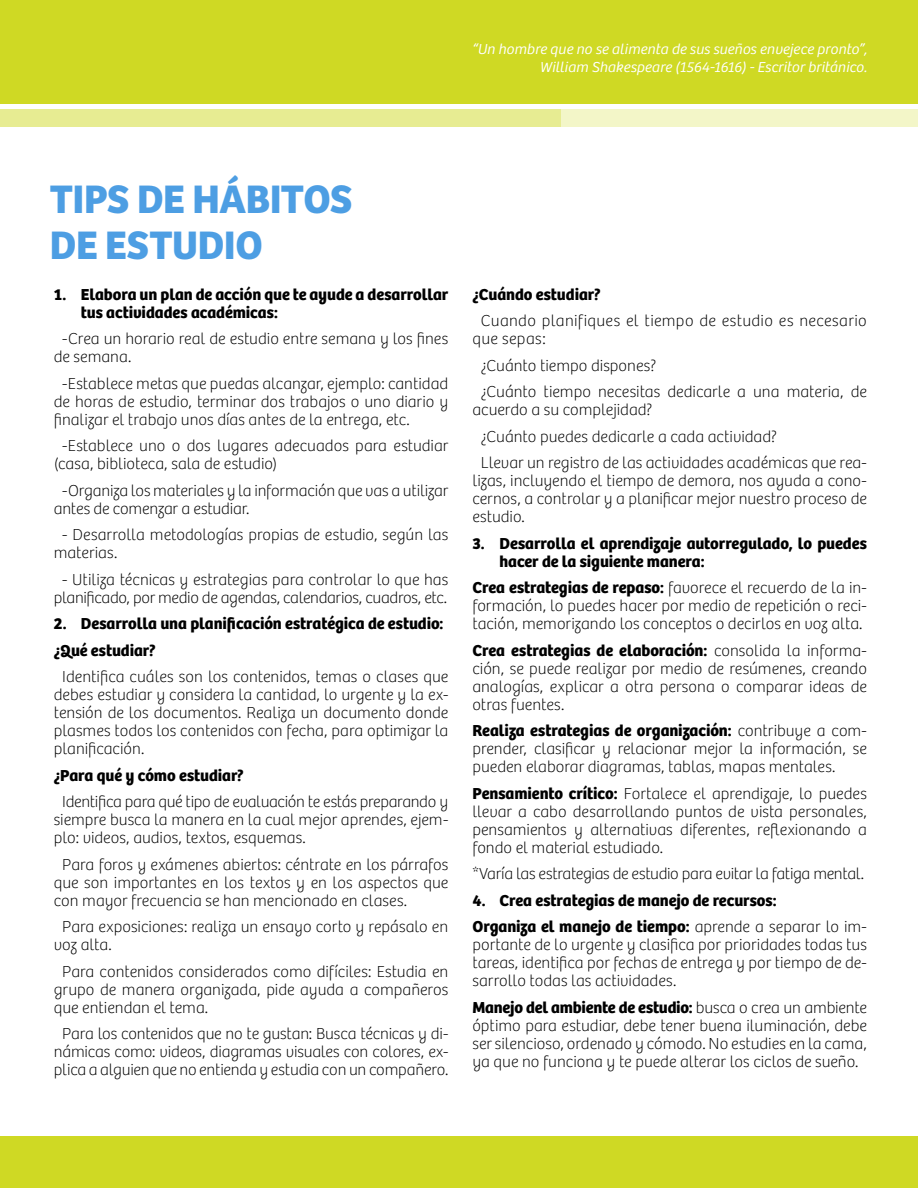
<style>
.page{position:relative;width:918px;height:1188px;background:#fff}
.page>*{position:absolute;margin:0;border:0;box-sizing:border-box;transform-origin:0 0}
.t1{font:700 41.25px/46.2px "Bree";letter-spacing:-.01em;color:#4d9ee3}
.t2{font:100 16.5px/18px "Bree";color:#000;text-align:justify}
.t3{font:700 16.5px/18px "Bree";letter-spacing:-.005em;color:#000}
.t4{font:100 16.5px/18px "Bree";letter-spacing:.02em;color:#000}
.t5{font:100 16.5px "Bree";letter-spacing:-.02em;color:#000}
.t6{font:italic 300 15px/18px "Bree";letter-spacing:.005em;color:#fff;text-align:right}
.s1{font-weight:700}
.s2{font-weight:100}
</style>
<div class="page">
<div style="left:0;top:0;width:918px;height:104px;background:#cfd924"></div>
<div style="left:0;top:1137px;width:918px;height:51px;background:#cfd924"></div>
<div style="left:0;top:109px;width:918px;height:18px;background:#e7ec92"></div>
<div style="left:562px;top:109px;width:356px;height:18px;background:#f3f6c8"></div>
<p class="t6" style="left:472px;top:41px;width:397px">“Un hombre que no se alimenta de sus sueños envejece pronto”,<br>William Shakespeare (1564-1616) - Escritor británico.</p>
<h1 class="t1" style="left:50px;top:176px;width:304px">TIPS DE HÁBITOS<br>DE ESTUDIO</h1>
<p class="t3" style="left:81px;top:285px;width:369px;text-indent:-27px">1. Elabora un plan de acción que te ayude a desarrollar tus actividades académicas:</p>
<p class="t2" style="left:54px;top:330px;width:396px;text-indent:8px">-Crea un horario real de estudio entre semana y los fines de semana.</p>
<p class="t2" style="left:54px;top:375px;width:396px;text-indent:8px">-Establece metas que puedas alcanzar, ejemplo: cantidad de horas de estudio, terminar dos trabajos o uno diario y finalizar el trabajo unos días antes de la entrega, etc.</p>
<p class="t2" style="left:54px;top:437px;width:396px;text-indent:8px">-Establece uno o dos lugares adecuados para estudiar (casa, biblioteca, sala de estudio)</p>
<p class="t2" style="left:54px;top:482px;width:396px;text-indent:8px">-Organiza los materiales y la información que vas a utilizar antes de comenzar a estudiar.</p>
<p class="t2" style="left:54px;top:526px;width:396px;text-indent:8px">- Desarrolla metodologías propias de estudio, según las materias.</p>
<p class="t2" style="left:54px;top:571px;width:396px;text-align:center">- Utiliza técnicas y estrategias para controlar lo que has planificado, por medio de agendas, calendarios, cuadros, etc.</p>
<p class="t3" style="left:54px;top:611px;width:391px;line-height:26.5px">2. Desarrolla una planificación estratégica de estudio: ¿Qué estudiar?</p>
<p class="t2" style="left:54px;top:668px;width:396px;text-indent:8px">Identifica cuáles son los contenidos, temas o clases que debes estudiar y considera la cantidad, lo urgente y la ex&shy;tensión de los documentos. Realiza un documento donde plasmes todos los contenidos con fecha, para optimizar la planificación.</p>
<p class="t3" style="left:54px;top:766px;width:192px">¿Para qué y cómo estudiar?</p>
<p class="t2" style="left:54px;top:793px;width:396px;text-indent:8px">Identifica para qué tipo de evaluación te estás preparando y siempre busca la manera en la cual mejor aprendes, ejem&shy;plo: videos, audios, textos, esquemas.</p>
<p class="t2" style="left:54px;top:856px;width:396px;text-indent:8px">Para foros y exámenes abiertos: céntrate en los párrafos que son importantes en los textos y en los aspectos que con mayor frecuencia se han mencionado en clases.</p>
<p class="t2" style="left:54px;top:918px;width:396px;text-indent:8px">Para exposiciones: realiza un ensayo corto y repásalo en voz alta.</p>
<p class="t2" style="left:54px;top:963px;width:396px;text-indent:8px">Para contenidos considerados como difíciles: Estudia en grupo de manera organizada, pide ayuda a compañeros que entiendan el tema.</p>
<p class="t2" style="left:54px;top:1025px;width:396px;text-align:center">Para los contenidos que no te gustan: Busca técnicas y di&shy;námicas como: videos, diagramas visuales con colores, ex&shy;plica a alguien que no entienda y estudia con un compañero.</p>
<p class="t3" style="left:472px;top:285px;width:130px">¿Cuándo estudiar?</p>
<p class="t4" style="left:472px;top:312px;width:396px;text-indent:8px">Cuando planifiques el tiempo de estudio es necesario que sepas:</p>
<p class="t2" style="left:481px;top:352px;width:388px;line-height:26.5px">¿Cuánto tiempo dispones?<br>¿Cuánto tiempo necesitas dedicarle a una materia, de</p>
<p class="t2" style="left:481px;top:397px;width:388px;line-height:26.5px;text-align:left;text-indent:-8px">acuerdo a su complejidad?<br>¿Cuánto puedes dedicarle a cada actividad?<br>Llevar un registro de las actividades académicas que rea-</p>
<p class="t2" style="left:472px;top:472px;width:396px">lizas, incluyendo el tiempo de demora, nos ayuda a cono&shy;cernos, a controlar y a planificar mejor nuestro proceso de estudio.</p>
<p class="t3" style="left:499px;top:534px;width:369px;text-indent:-27px">3. Desarrolla el aprendizaje autorregulado, lo puedes hacer de la siguiente manera:</p>
<p class="t2" style="left:472px;top:579px;width:396px"><span class="s1">Crea estrategias de repaso:</span> favorece el recuerdo de la in&shy;formación, lo puedes hacer por medio de repetición o reci&shy;tación, memorizando los conceptos o decirlos en voz alta.</p>
<p class="t2" style="left:472px;top:642px;width:396px"><span class="s1">Crea estrategias de elaboración:</span> consolida la informa&shy;ción, se puede realizar por medio de resúmenes, creando analogías, explicar a otra persona o comparar ideas de otras fuentes.</p>
<p class="t2" style="left:472px;top:722px;width:396px"><span class="s1">Realiza estrategias de organización:</span> contribuye a com&shy;prender, clasificar y relacionar mejor la información, se pueden elaborar diagramas, tablas, mapas mentales.</p>
<p class="t2" style="left:472px;top:785px;width:396px"><span class="s1">Pensamiento crítico:</span> Fortalece el aprendizaje, lo puedes llevar a cabo desarrollando puntos de vista personales, pensamientos y alternativas diferentes, reflexionando a fondo el material estudiado.</p>
<p class="t5" style="left:472px;top:865px;width:393px">*Varía las estrategias de estudio para evitar la fatiga mental.</p>
<p class="t3" style="left:472px;top:887px;width:396px;line-height:26.5px">4. Crea estrategias de manejo de recursos:<br>Organiza el manejo de tiempo: <span class="s2">aprende a separar lo im-</span></p>
<p class="t2" style="left:472px;top:936px;width:396px">portante de lo urgente y clasifica por prioridades todas tus tareas, identifica por fechas de entrega y por tiempo de de&shy;sarrollo todas las actividades.</p>
<p class="t2" style="left:472px;top:999px;width:396px"><span class="s1">Manejo del ambiente de estudio:</span> busca o crea un ambiente óptimo para estudiar, debe tener buena iluminación, debe ser silencioso, ordenado y cómodo. No estudies en la cama, ya que no funciona y te puede alterar los ciclos de sueño.</p>
</div>
